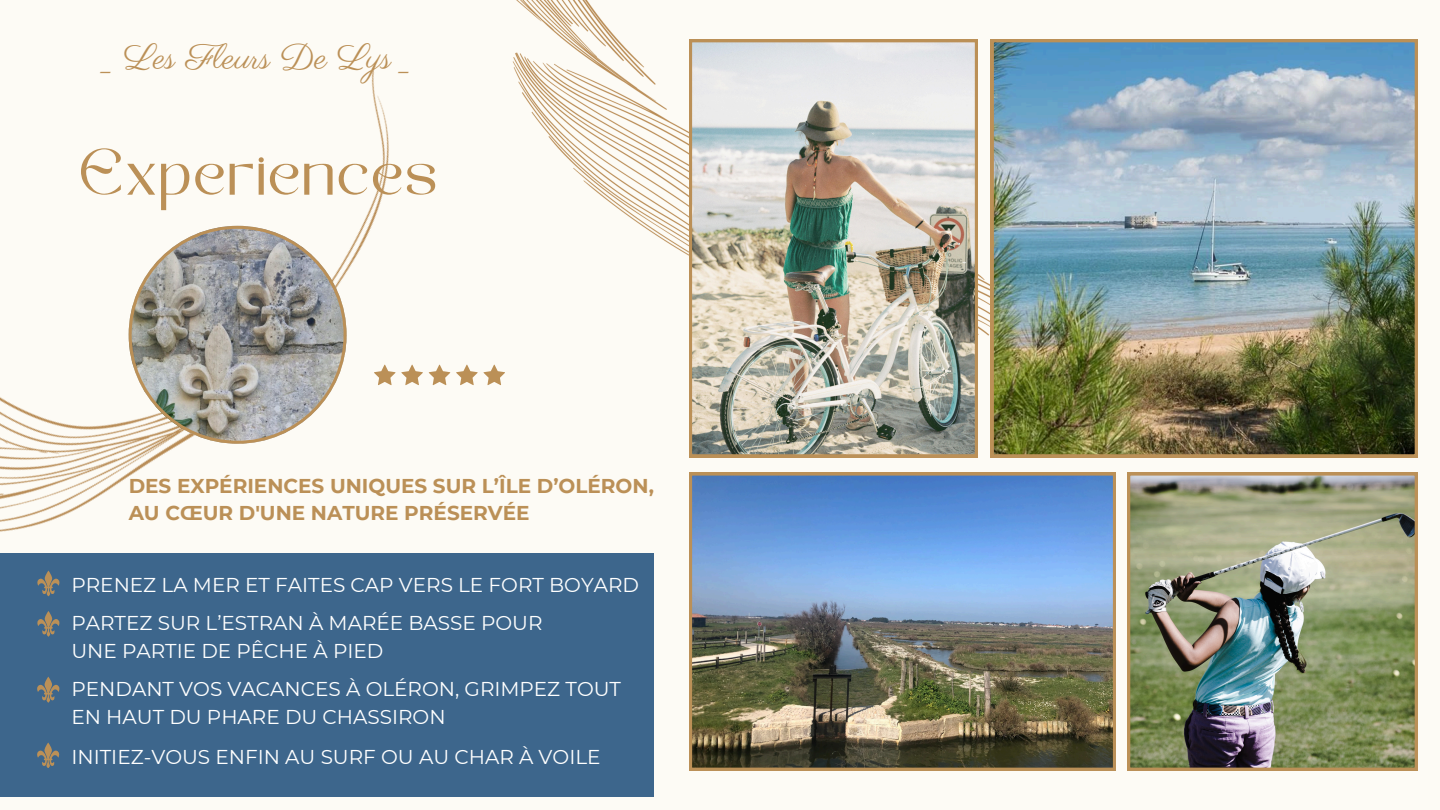
<style>
.page{position:relative;width:1440px;height:810px;background:#fdfbf5}
.page>*{position:absolute;margin:0;border:0;box-sizing:border-box;transform-origin:0 0}
.t1{font:61.8px "KENAO";color:#bb9057}
.t2{font:35px "Parisienne";color:#bb9057}
.t3{font:20px "Montserrat";color:#fff}
.t4{font:700 20px/27.8px "Montserrat";color:#bb9057}
</style>
<div class="page">
<img style="left:512px;top:0;width:479px;height:335px">
<img style="left:689px;top:39px;width:289px;height:418px">
<img style="left:991px;top:39px;width:427px;height:418px">
<img style="left:689px;top:473px;width:427px;height:297px">
<img style="left:1127px;top:473px;width:291px;height:297px">
<img style="left:0;top:65px;width:440px;height:467px">
<svg style="left:129px;top:226px;width:218px;height:218px"></svg>
<svg style="left:374px;top:365px;width:131px;height:20px"></svg>
<div style="left:0;top:553px;width:654px;height:243px;background:#3d668c"></div>
<svg style="left:37px;top:611px;width:23px;height:25px"></svg>
<svg style="left:37px;top:571px;width:23px;height:25px"></svg>
<svg style="left:37px;top:677px;width:23px;height:26px"></svg>
<svg style="left:37px;top:742px;width:23px;height:26px"></svg>
<p class="t2" style="left:103px;top:36px;width:310px">_ Les Fleurs De Lys _</p>
<p class="t1" style="left:81px;top:148px;width:362px">Experiences</p>
<h1 class="t4" style="left:129px;top:472px;width:527px">DES EXPÉRIENCES UNIQUES SUR L’ÎLE D’OLÉRON,<br>AU CŒUR D'UNE NATURE PRÉSERVÉE</h1>
<p class="t3" style="left:72px;top:572px;width:569px">PRENEZ LA MER ET FAITES CAP VERS LE FORT BOYARD</p>
<p class="t3" style="left:72px;top:611px;width:472px">PARTEZ SUR L’ESTRAN À MARÉE BASSE POUR</p>
<h3 class="t3" style="left:71px;top:638px;width:313px">UNE PARTIE DE PÊCHE À PIED</h3>
<p class="t3" style="left:72px;top:677px;width:551px">PENDANT VOS VACANCES À OLÉRON, GRIMPEZ TOUT</p>
<p class="t3" style="left:71px;top:704px;width:376px">EN HAUT DU PHARE DU CHASSIRON</p>
<p class="t3" style="left:72px;top:745px;width:531px">INITIEZ-VOUS ENFIN AU SURF OU AU CHAR À VOILE</p>
</div>
